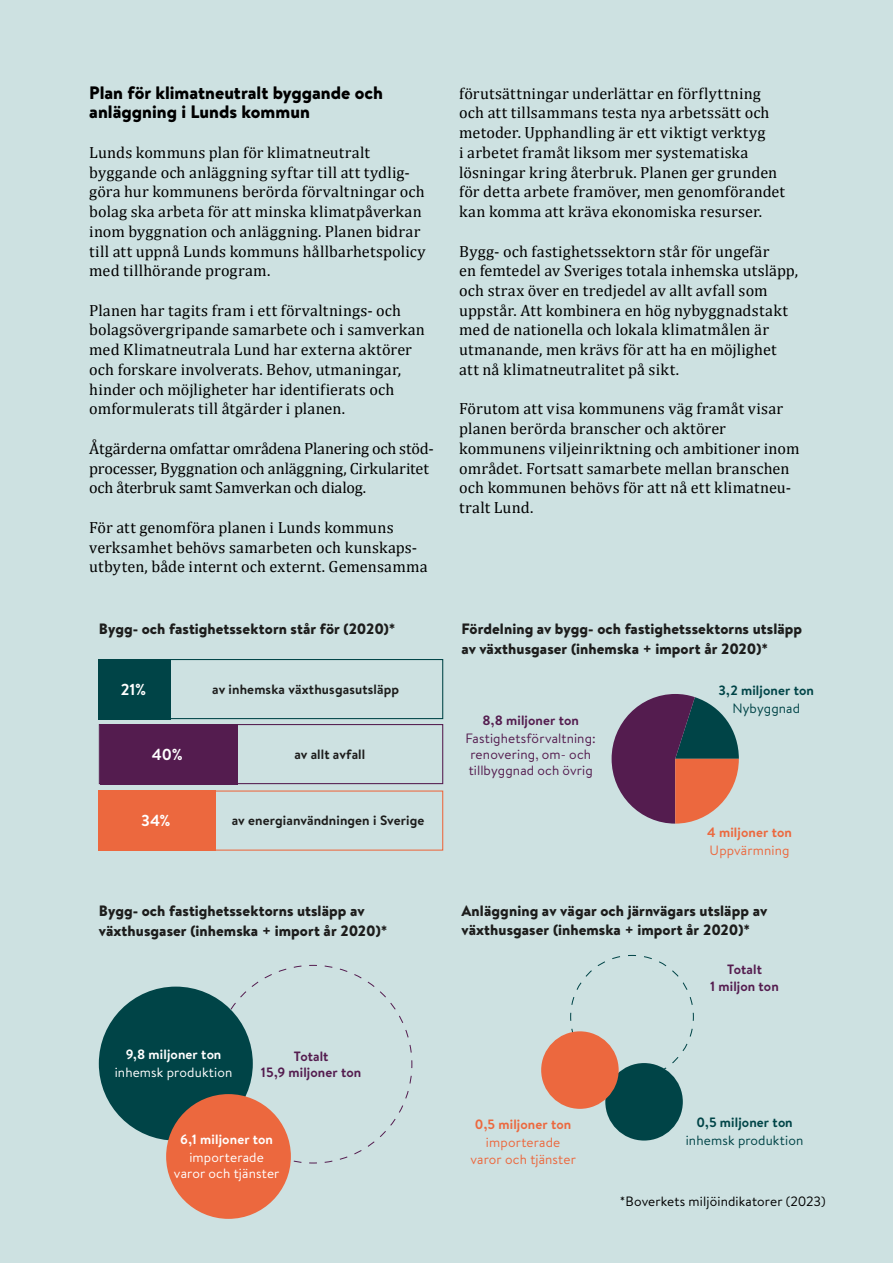
<style>
.page{position:relative;width:893px;height:1263px;background:#cde1e1}
.page>*{position:absolute;margin:0;border:0;box-sizing:border-box;transform-origin:0 0}
.t1{font:900 18px/19.8px "Brandon Text";color:#000}
.t2{font:16.2px/19.8px "Cambria";letter-spacing:.01em;color:#000}
.t3{font:16.2px/19.8px "Cambria";letter-spacing:-.01em;color:#000}
.t4{font:700 15.9px "Brandon Text";color:#fff}
.t5{font:900 15px/19.6px "Brandon Text";letter-spacing:.005em;color:#1d1d1c}
.t6{font:13.5px/18.3px "Brandon Text";letter-spacing:.01em;color:#541c4f;text-align:center}
.t7{font:700 13.5px "Brandon Text";letter-spacing:.01em;color:#1d1d1c}
.t8{font:700 13.5px/18.3px "Brandon Text";letter-spacing:.01em;color:#ec683e}
.t9{font:13.5px/18.1px "Brandon Text";letter-spacing:.01em;color:#fff;text-align:center}
.t10{font:700 13.5px/16.2px "Brandon Text";letter-spacing:.01em;color:#541c4f;text-align:center}
.t11{font:13.5px "Brandon Text";letter-spacing:.01em;color:#000}
.t12{font:13.5px/18.3px "Brandon Text";letter-spacing:.01em;color:#004447;text-align:center}
.t13{font:700 13.5px/18.1px "Brandon Text";letter-spacing:.01em;color:#fff;text-align:center}
.t14{font:700 13.5px/18.3px "Brandon Text";letter-spacing:.01em;color:#004447;text-align:center}
.t15{font:13.5px "Brandon Text";letter-spacing:.01em;color:#ec683e}
.s1{font-weight:700}
.s2{font-weight:400}
</style>
<div class="page">
<div style="left:99px;top:659px;width:344px;height:60px;border:1px solid #004447"></div>
<div style="left:99px;top:659px;width:72px;height:60px;background:#004447"></div>
<div style="left:99px;top:790px;width:344px;height:61px;border:1px solid #ec683e"></div>
<div style="left:99px;top:790px;width:117px;height:61px;background:#ec683e"></div>
<div style="left:99px;top:724px;width:344px;height:60px;border:1px solid #541c4f"></div>
<div style="left:100px;top:724px;width:138px;height:60px;background:#541c4f"></div>
<svg style="left:230px;top:964px;width:183px;height:200px"></svg>
<div style="left:99px;top:986px;width:154px;height:154px;background:#004447;border-radius:50%"></div>
<div style="left:166px;top:1094px;width:125px;height:125px;background:#ec683e;border-radius:50%"></div>
<svg style="left:612px;top:694px;width:127px;height:130px"></svg>
<svg style="left:570px;top:954px;width:124px;height:125px"></svg>
<div style="left:605px;top:1063px;width:78px;height:77px;background:#004447;border-radius:50%"></div>
<div style="left:541px;top:1031px;width:78px;height:78px;background:#ec683e;border-radius:50%"></div>
<h1 class="t1" style="left:89px;top:82px;width:295px">Plan för klimatneutralt byggande och anläggning i Lunds kommun</h1>
<p class="t2" style="left:89px;top:142px;width:338px">Lunds kommuns plan för klimatneutralt byggande och anläggning syftar till att tydlig&shy;göra hur kommunens berörda förvaltningar och bolag ska arbeta för att minska klimatpåverkan inom byggnation och anläggning. Planen bidrar till att uppnå Lunds kommuns hållbarhetspolicy med tillhörande program.</p>
<p class="t2" style="left:89px;top:300px;width:337px">Planen har tagits fram i ett förvaltnings- och bolagsövergripande samarbete och i samverkan med Klimatneutrala Lund har externa aktörer och forskare involverats. Behov, utmaningar, hinder och möjligheter har identifierats och omformulerats till åtgärder i planen.</p>
<p class="t3" style="left:89px;top:438px;width:346px">Åtgärderna omfattar områdena Planering och stöd&shy;processer, Byggnation och anläggning, Cirkularitet och återbruk samt Samverkan och dialog.</p>
<p class="t2" style="left:89px;top:517px;width:340px">För att genomföra planen i Lunds kommuns verksamhet behövs samarbeten och kunskaps&shy;utbyten, både internt och externt. Gemensamma</p>
<h2 class="t5" style="left:99px;top:619px;width:298px">Bygg- och fastighetssektorn står för (2020)*</h2>
<p class="t4" style="left:121px;top:678px;width:27px">21%</p>
<p class="t7" style="left:212px;top:680px;width:188px">av inhemska växthusgasutsläpp</p>
<p class="t4" style="left:152px;top:743px;width:32px">40%</p>
<p class="t7" style="left:294px;top:745px;width:72px">av allt avfall</p>
<p class="t4" style="left:141px;top:809px;width:31px">34%</p>
<p class="t7" style="left:232px;top:811px;width:194px">av energianvändningen i Sverige</p>
<h2 class="t5" style="left:99px;top:900px;width:290px">Bygg- och fastighetssektorns utsläpp av växthusgaser (inhemska + import år 2020)*</h2>
<p class="t9" style="left:115px;top:1045px;width:119px"><span class="s1">9,8 miljoner ton </span>inhemsk produktion</p>
<p class="t10" style="left:261px;top:1048px;width:102px">Totalt<br>15,9 miljoner ton</p>
<p class="t13" style="left:180px;top:1130px;width:94px">6,1 miljoner ton <span class="s2">importerade</span></p>
<p class="t9" style="left:174px;top:1164px;width:107px">varor och tjänster</p>
<p class="t2" style="left:459px;top:83px;width:327px">förutsättningar underlättar en förflyttning och att tillsammans testa nya arbetssätt och metoder. Upphandling är ett viktigt verktyg<br>i arbetet framåt liksom mer systematiska lösningar kring återbruk. Planen ger grunden för detta arbete framöver, men genomförandet kan komma att kräva ekonomiska resurser.</p>
<p class="t2" style="left:459px;top:241px;width:340px">Bygg- och fastighetssektorn står för ungefär<br>en femtedel av Sveriges totala inhemska utsläpp, och strax över en tredjedel av allt avfall som uppstår. Att kombinera en hög nybyggnadstakt med de nationella och lokala klimatmålen är utmanande, men krävs för att ha en möjlighet att nå klimatneutralitet på sikt.</p>
<p class="t2" style="left:459px;top:399px;width:342px">Förutom att visa kommunens väg framåt visar planen berörda branscher och aktörer kommunens viljeinriktning och ambitioner inom området. Fortsatt samarbete mellan branschen och kommunen behövs för att nå ett klimatneu&shy;tralt Lund.</p>
<h2 class="t5" style="left:461px;top:619px;width:342px">Fördelning av bygg- och fastighetssektorns utsläpp av växthusgaser (inhemska + import år 2020)*</h2>
<p class="t6" style="left:465px;top:710px;width:132px"><span class="s1">8,8 miljoner ton<br></span>Fastighetsförvaltning:</p>
<p class="t6" style="left:469px;top:746px;width:126px;line-height:16.2px;text-align:left">renovering, om- och tillbyggnad och övrig</p>
<p class="t14" style="left:718px;top:681px;width:97px">3,2 miljoner ton<br><span class="s2">Nybyggnad</span></p>
<p class="t8" style="left:707px;top:823px;width:86px">4 miljoner ton<br><span class="s2">Uppvärmning</span></p>
<h2 class="t5" style="left:461px;top:900px;width:307px">Anläggning av vägar och järnvägars utsläpp av växthusgaser (inhemska + import år 2020)*</h2>
<p class="t10" style="left:710px;top:961px;width:70px">Totalt<br>1 miljon ton</p>
<p class="t8" style="left:475px;top:1115px;width:98px;text-align:center">0,5 miljoner ton <span class="s2">importerade</span></p>
<p class="t15" style="left:470px;top:1150px;width:107px">varor och tjänster</p>
<p class="t12" style="left:686px;top:1112px;width:119px"><span class="s1">0,5 miljoner ton </span>inhemsk produktion</p>
<p class="t11" style="left:620px;top:1192px;width:207px">*Boverkets miljöindikatorer (2023)</p>
</div>
